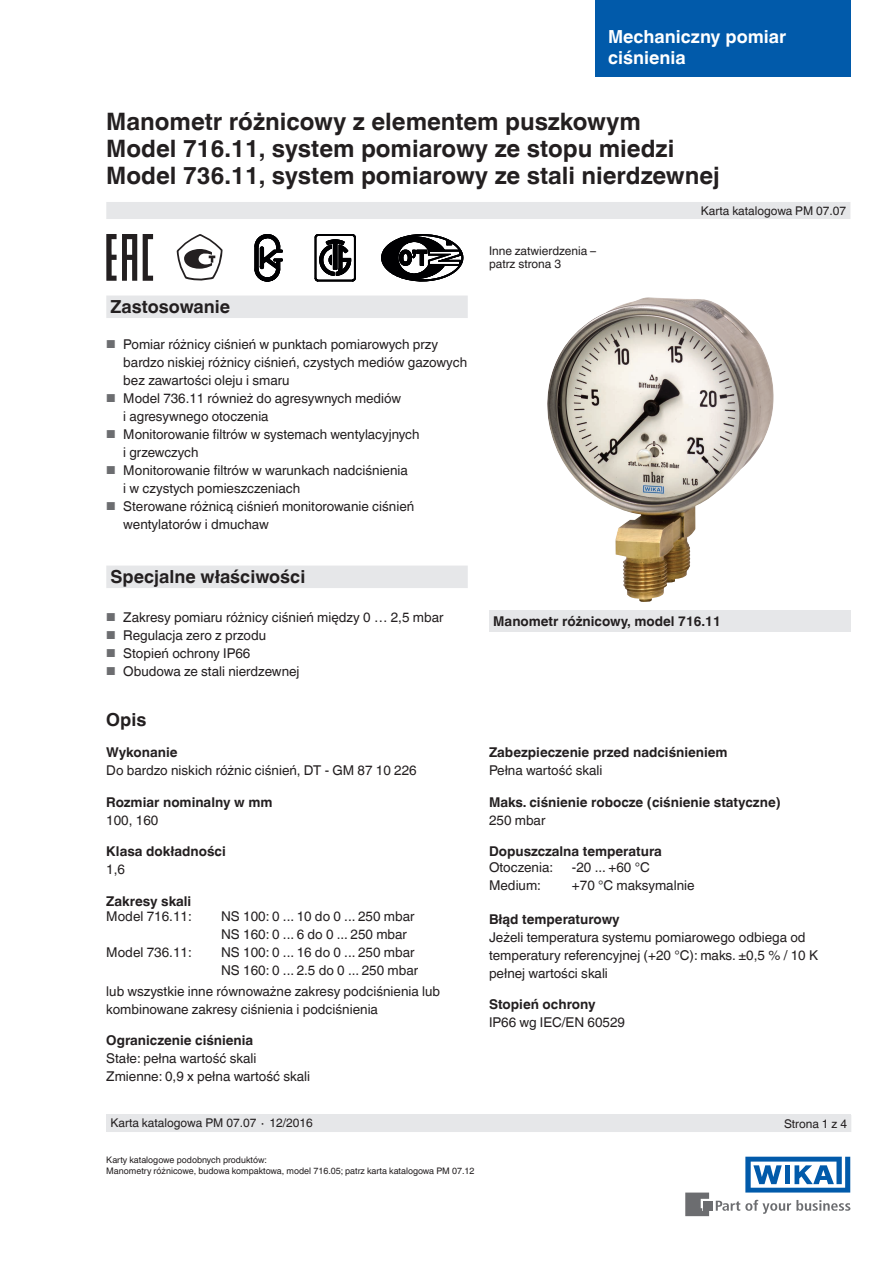
<style>
.page{position:relative;width:893px;height:1263px;background:#fff}
.page>*{position:absolute;margin:0;border:0;box-sizing:border-box;transform-origin:0 0}
.t1{font:700 24px/27px "Helvetica World";color:#231f20}
.t2{font:700 18px "Helvetica World";color:#231f20}
.t3{font:700 18px/21px "Helvetica World";color:#fff}
.t4{font:13.5px/18px "Helvetica World";color:#231f20}
.t5{font:700 13.5px "Helvetica World";color:#231f20}
.t6{font:12px/13.5px "Helvetica World";color:#231f20}
.t7{font:9px/10.5px "Helvetica World";color:#231f20}
.s1{font-size:11.55px;color:#6c6d70}
</style>
<div class="page">
<svg style="left:716px;top:1200px;width:134px;height:14px"></svg>
<div style="left:703px;top:1201px;width:9px;height:9px;background:#6c6d70"></div>
<svg style="left:685px;top:1192px;width:24px;height:24px"></svg>
<svg style="left:745px;top:1157px;width:105px;height:35px"></svg>
<div style="left:595px;top:0;width:255px;height:77px;background:#015aaa"></div>
<div style="left:106px;top:202px;width:744px;height:17px;background:#e6e7e9"></div>
<div style="left:106px;top:1114px;width:744px;height:18px;background:#e6e7e9"></div>
<img style="left:547px;top:297px;width:227px;height:305px">
<div style="left:489px;top:610px;width:361px;height:22px;background:#e6e7e9"></div>
<div style="left:106px;top:295px;width:362px;height:23px;background:#e6e7e9"></div>
<div style="left:106px;top:565px;width:362px;height:23px;background:#e6e7e9"></div>
<svg style="left:177px;top:234px;width:46px;height:47px"></svg>
<svg style="left:143px;top:234px;width:10px;height:47px"></svg>
<svg style="left:106px;top:234px;width:31px;height:47px"></svg>
<svg style="left:255px;top:234px;width:28px;height:47px"></svg>
<svg style="left:315px;top:234px;width:40px;height:47px"></svg>
<svg style="left:381px;top:234px;width:82px;height:47px"></svg>
<h2 class="t3" style="left:608px;top:26px;width:180px">Mechaniczny pomiar ciśnienia</h2>
<h1 class="t1" style="left:106px;top:108px;width:615px">Manometr różnicowy z elementem puszkowym<br>Model 716.11, system pomiarowy ze stopu miedzi<br>Model 736.11, system pomiarowy ze stali nierdzewnej</h1>
<h2 class="t2" style="left:111px;top:296px;width:121px">Zastosowanie</h2>
<p class="t4" style="left:123px;top:335px;width:345px;text-indent:-17px"><span class="s1">■</span> Pomiar różnicy ciśnień w punktach pomiarowych przy bardzo niskiej różnicy ciśnień, czystych mediów gazowych bez zawartości oleju i smaru</p>
<p class="t4" style="left:123px;top:389px;width:279px;text-indent:-17px"><span class="s1">■</span> Model 736.11 również do agresywnych mediów i agresywnego otoczenia</p>
<p class="t4" style="left:123px;top:425px;width:298px;text-indent:-17px"><span class="s1">■</span> Monitorowanie filtrów w systemach wentylacyjnych i grzewczych</p>
<p class="t4" style="left:123px;top:461px;width:286px;text-indent:-17px"><span class="s1">■</span> Monitorowanie filtrów w warunkach nadciśnienia i w czystych pomieszczeniach</p>
<p class="t4" style="left:123px;top:497px;width:292px;text-indent:-17px"><span class="s1">■</span> Sterowane różnicą ciśnień monitorowanie ciśnień wentylatorów i dmuchaw</p>
<h2 class="t2" style="left:111px;top:566px;width:196px">Specjalne właściwości</h2>
<p class="t4" style="left:106px;top:608px;width:339px"><span class="s1">■</span> Zakresy pomiaru różnicy ciśnień między 0 … 2,5 mbar</p>
<p class="t4" style="left:106px;top:626px;width:161px"><span class="s1">■</span> Regulacja zero z przodu</p>
<p class="t4" style="left:106px;top:644px;width:146px"><span class="s1">■</span> Stopień ochrony IP66</p>
<p class="t4" style="left:106px;top:662px;width:195px"><span class="s1">■</span> Obudowa ze stali nierdzewnej</p>
<h2 class="t2" style="left:106px;top:709px;width:42px">Opis</h2>
<p class="t5" style="left:106px;top:744px;width:73px">Wykonanie</p>
<p class="t4" style="left:106px;top:761px;width:312px">Do bardzo niskich różnic ciśnień, DT - GM 87 10 226</p>
<p class="t5" style="left:106px;top:794px;width:168px">Rozmiar nominalny w mm</p>
<p class="t4" style="left:106px;top:811px;width:54px">100, 160</p>
<p class="t5" style="left:106px;top:843px;width:121px">Klasa dokładności</p>
<p class="t4" style="left:106px;top:860px;width:20px">1,6</p>
<p class="t5" style="left:106px;top:893px;width:86px">Zakresy skali</p>
<p class="t4" style="left:106px;top:908px;width:87px">Model 716.11:</p>
<p class="t4" style="left:221px;top:908px;width:195px">NS 100: 0 ... 10 do 0 ... 250 mbar<br>NS 160: 0 ... 6 do 0 ... 250 mbar</p>
<p class="t4" style="left:106px;top:943px;width:87px">Model 736.11:</p>
<p class="t4" style="left:221px;top:943px;width:199px">NS 100: 0 ... 16 do 0 ... 250 mbar<br>NS 160: 0 ... 2.5 do 0 ... 250 mbar</p>
<p class="t4" style="left:106px;top:982px;width:335px">lub wszystkie inne równoważne zakresy podciśnienia lub kombinowane zakresy ciśnienia i podciśnienia</p>
<p class="t5" style="left:106px;top:1032px;width:149px">Ograniczenie ciśnienia</p>
<p class="t4" style="left:106px;top:1049px;width:205px">Stałe: pełna wartość skali<br>Zmienne: 0,9 x pełna wartość skali</p>
<p class="t6" style="left:111px;top:1116px;width:204px">Karta katalogowa PM 07.07 ∙ 12/2016</p>
<p class="t7" style="left:106px;top:1155px;width:370px">Karty katalogowe podobnych produktów:<br>Manometry różnicowe, budowa kompaktowa, model 716.05; patrz karta katalogowa PM 07.12</p>
<p class="t6" style="left:489px;top:244px;width:109px">Inne zatwierdzenia – patrz strona 3</p>
<p class="t6" style="left:701px;top:204px;width:147px">Karta katalogowa PM 07.07</p>
<p class="t5" style="left:493px;top:613px;width:229px">Manometr różnicowy, model 716.11</p>
<p class="t5" style="left:489px;top:745px;width:240px">Zabezpieczenie przed nadciśnieniem</p>
<p class="t4" style="left:489px;top:762px;width:115px">Pełna wartość skali</p>
<p class="t5" style="left:489px;top:794px;width:293px">Maks. ciśnienie robocze (ciśnienie statyczne)</p>
<p class="t4" style="left:489px;top:811px;width:58px">250 mbar</p>
<p class="t5" style="left:489px;top:844px;width:174px">Dopuszczalna temperatura</p>
<p class="t4" style="left:489px;top:858px;width:66px">Otoczenia:</p>
<p class="t4" style="left:572px;top:858px;width:79px">-20 ... +60 °C</p>
<p class="t4" style="left:489px;top:876px;width:53px">Medium:</p>
<p class="t4" style="left:572px;top:876px;width:124px">+70 °C maksymalnie</p>
<p class="t5" style="left:489px;top:911px;width:132px">Błąd temperaturowy</p>
<p class="t4" style="left:489px;top:928px;width:331px">Jeżeli temperatura systemu pomiarowego odbiega od temperatury referencyjnej (+20 °C): maks. ±0,5 % / 10 K pełnej wartości skali</p>
<p class="t5" style="left:489px;top:997px;width:108px">Stopień ochrony</p>
<p class="t4" style="left:489px;top:1014px;width:138px">IP66 wg IEC/EN 60529</p>
<p class="t6" style="left:784px;top:1117px;width:65px">Strona 1 z 4</p>
</div>
